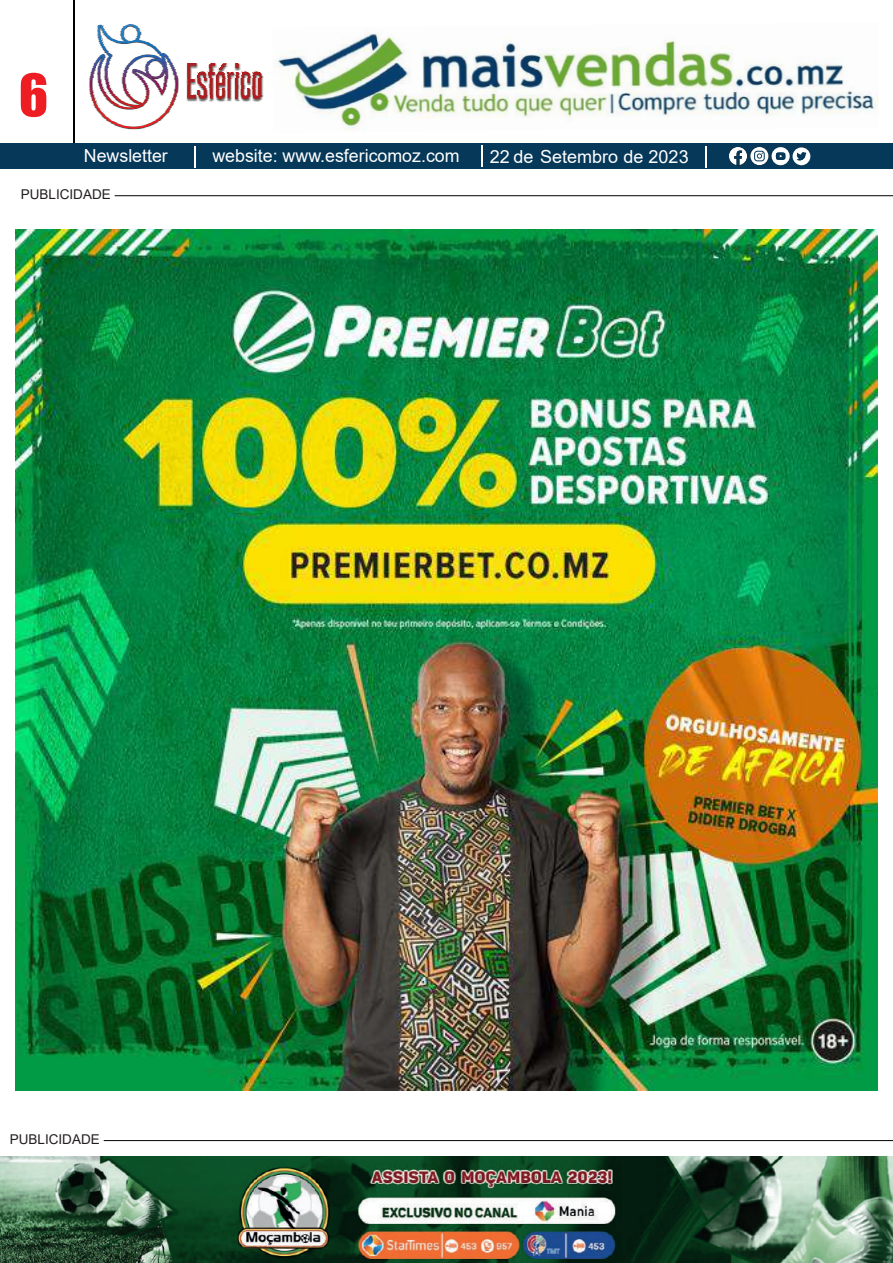
<style>
.page{position:relative;width:893px;height:1263px;background:#fff}
.page>*{position:absolute;margin:0;border:0;box-sizing:border-box;transform-origin:0 0}
.t1{font:54px "Impact";color:#ee1d23}
.t2{font:18px "Arial";color:#fff}
.t3{font:13.5px "Arial";color:#231f20}
</style>
<div class="page">
<div style="left:0;top:144px;width:893px;height:25px;background:#063859"></div>
<svg style="left:705px;top:146px;width:1px;height:22px"></svg>
<svg style="left:195px;top:146px;width:1px;height:22px"></svg>
<svg style="left:729px;top:147px;width:18px;height:18px"></svg>
<svg style="left:750px;top:147px;width:18px;height:18px"></svg>
<svg style="left:754px;top:151px;width:11px;height:10px"></svg>
<svg style="left:482px;top:146px;width:1px;height:21px"></svg>
<svg style="left:771px;top:147px;width:40px;height:19px"></svg>
<hr style="left:73px;top:0;width:2px;height:142px;background:#000001">
<svg style="left:89px;top:24px;width:175px;height:106px"></svg>
<img style="left:16px;top:229px;width:861px;height:862px">
<img style="left:0;top:1157px;width:893px;height:106px">
<hr style="left:104px;top:1140px;width:789px;height:1px;background:#000001">
<img style="left:273px;top:33px;width:606px;height:99px">
<hr style="left:115px;top:195px;width:778px;height:1px;background:#000001">
<h1 class="t1" style="left:19px;top:53px;width:31px">6</h1>
<p class="t2" style="left:84px;top:143px;width:86px">Newsletter</p>
<p class="t2" style="left:212px;top:143px;width:249px">website: www.esfericomoz.com</p>
<p class="t2" style="left:490px;top:144px;width:200px">22 de Setembro de 2023</p>
<p class="t3" style="left:21px;top:185px;width:92px">PUBLICIDADE</p>
<p class="t3" style="left:10px;top:1129px;width:92px">PUBLICIDADE</p>
</div>
